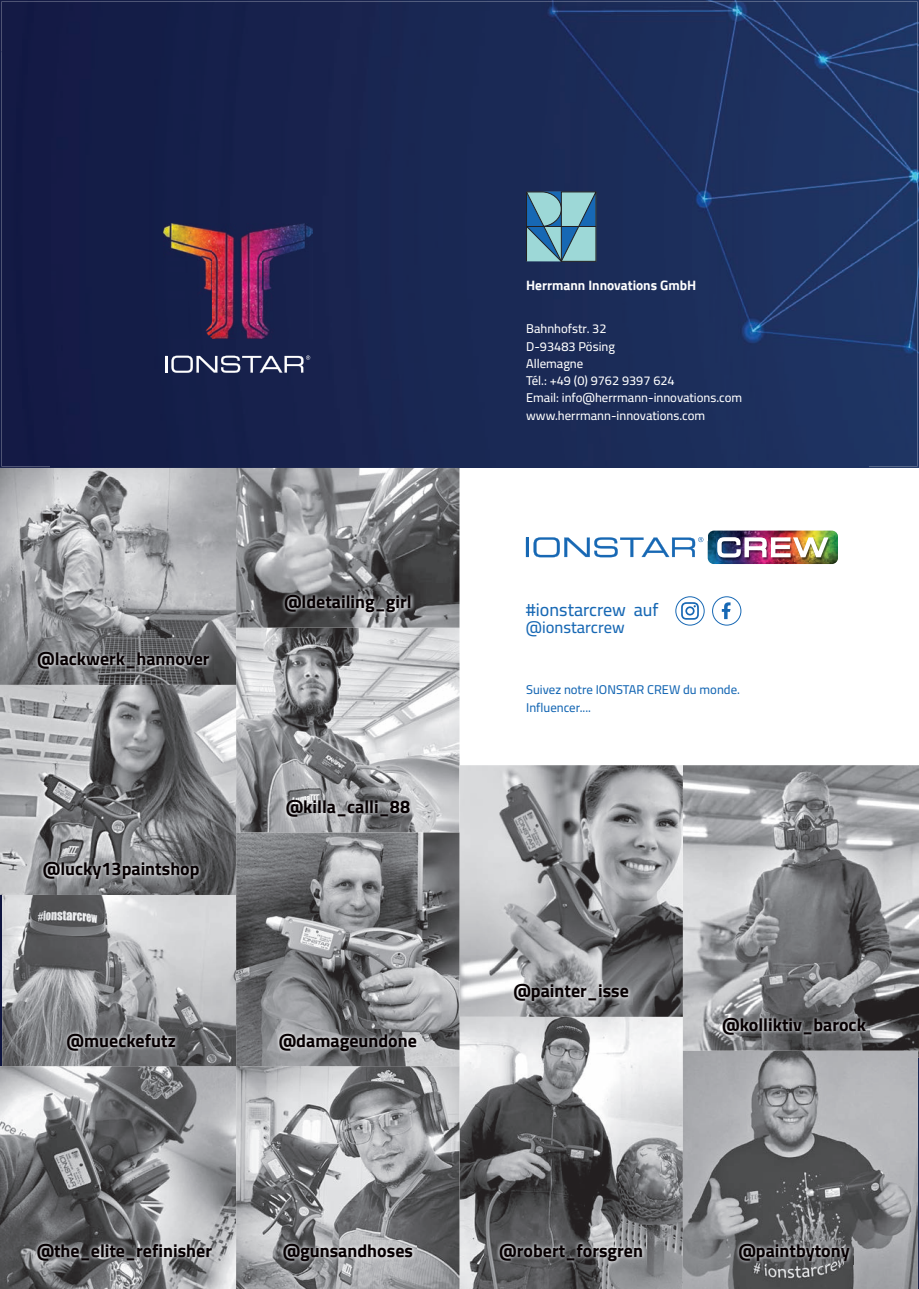
<style>
.page{position:relative;width:919px;height:1289px;background:#fff}
.page>*{position:absolute;margin:0;border:0;box-sizing:border-box;transform-origin:0 0}
.t1{font:700 18px "Cairo";color:#070002}
.t2{font:500 18px "Cairo";color:#1768b4}
.t3{font:500 16.5px "Cairo";color:#1768b4}
.t4{font:700 13.5px "Cairo";color:#fff}
.t5{font:500 12.75px/17.2px "Cairo";color:#fff}
.t6{font:500 12.75px/18px "Cairo";color:#1768b4}
</style>
<div class="page">
<img style="left:0;top:52px;width:918px;height:1236px">
<img style="left:0;top:0;width:918px;height:52px">
<div style="left:0;top:51px;width:51px;height:417px;background:#141a45"></div>
<div style="left:868px;top:51px;width:50px;height:417px;background:#1f3564"></div>
<img style="left:50px;top:466px;width:818px;height:2px">
<div style="left:0;top:468px;width:918px;height:297px;background:#fff"></div>
<svg style="left:526px;top:537px;width:177px;height:20px"></svg>
<img style="left:0;top:468px;width:236px;height:427px">
<img style="left:459px;top:765px;width:223px;height:523px">
<img style="left:236px;top:468px;width:223px;height:589px">
<img style="left:682px;top:765px;width:236px;height:292px">
<img style="left:0;top:1066px;width:236px;height:222px">
<img style="left:682px;top:1050px;width:235px;height:238px">
<img style="left:236px;top:1057px;width:223px;height:231px">
<img style="left:2px;top:895px;width:234px;height:171px">
<img style="left:34px;top:648px;width:179px;height:24px">
<svg style="left:681px;top:602px;width:17px;height:17px"></svg>
<div style="left:675px;top:596px;width:29px;height:29px;border:1px solid #1768b4;border-radius:50%"></div>
<svg style="left:721px;top:602px;width:9px;height:17px"></svg>
<div style="left:712px;top:596px;width:29px;height:29px;border:1px solid #1768b4;border-radius:50%"></div>
<svg style="left:525px;top:189px;width:71px;height:74px"></svg>
<hr style="left:540px;top:226px;width:56px;height:1px;background:#231f20">
<div style="left:561px;top:192px;width:35px;height:70px;border:1px solid #231f20"></div>
<img style="left:707px;top:530px;width:130px;height:34px">
<img style="left:716px;top:537px;width:115px;height:24px">
<img style="left:717px;top:537px;width:111px;height:20px">
<img style="left:163px;top:223px;width:149px;height:115px">
<img style="left:281px;top:591px;width:133px;height:25px">
<img style="left:283px;top:796px;width:130px;height:24px">
<img style="left:40px;top:858px;width:163px;height:25px">
<img style="left:64px;top:1029px;width:115px;height:24px">
<img style="left:276px;top:1029px;width:144px;height:26px">
<img style="left:510px;top:980px;width:122px;height:24px">
<img style="left:719px;top:1014px;width:149px;height:24px">
<img style="left:735px;top:1239px;width:118px;height:25px">
<img style="left:496px;top:1239px;width:149px;height:26px">
<img style="left:280px;top:1239px;width:136px;height:26px">
<img style="left:34px;top:1239px;width:181px;height:25px">
<svg style="left:165px;top:355px;width:145px;height:18px"></svg>
<p class="t1" style="left:37px;top:648px;width:174px">@lackwerk_hannover</p>
<p class="t1" style="left:43px;top:858px;width:158px">@lucky13paintshop</p>
<p class="t1" style="left:284px;top:591px;width:129px">@ldetailing_girl</p>
<p class="t1" style="left:286px;top:796px;width:126px">@killa_calli_88</p>
<p class="t1" style="left:67px;top:1029px;width:111px">@mueckefutz</p>
<p class="t1" style="left:279px;top:1029px;width:140px">@damageundone</p>
<p class="t4" style="left:526px;top:278px;width:171px">Herrmann Innovations GmbH</p>
<p class="t5" style="left:526px;top:320px;width:217px">Bahnhofstr. 32<br>D-93483 Pösing<br>Allemagne<br>Tél.: +49 (0) 9762 9397 624<br>Email: info@herrmann-innovations.com www.herrmann-innovations.com</p>
<p class="t2" style="left:526px;top:596px;width:134px">#ionstarcrew auf</p>
<p class="t3" style="left:526px;top:615px;width:100px">@ionstarcrew</p>
<p class="t6" style="left:526px;top:680px;width:215px">Suivez notre IONSTAR CREW du monde.<br>Influencer....</p>
<p class="t1" style="left:513px;top:980px;width:117px">@painter_isse</p>
<p class="t1" style="left:722px;top:1014px;width:145px">@kolliktiv_barock</p>
<p class="t1" style="left:37px;top:1240px;width:177px">@the_elite_refinisher</p>
<p class="t1" style="left:283px;top:1240px;width:132px">@gunsandhoses</p>
<p class="t1" style="left:499px;top:1240px;width:145px">@robert_forsgren</p>
<p class="t1" style="left:738px;top:1240px;width:113px">@paintbytony</p>
</div>
